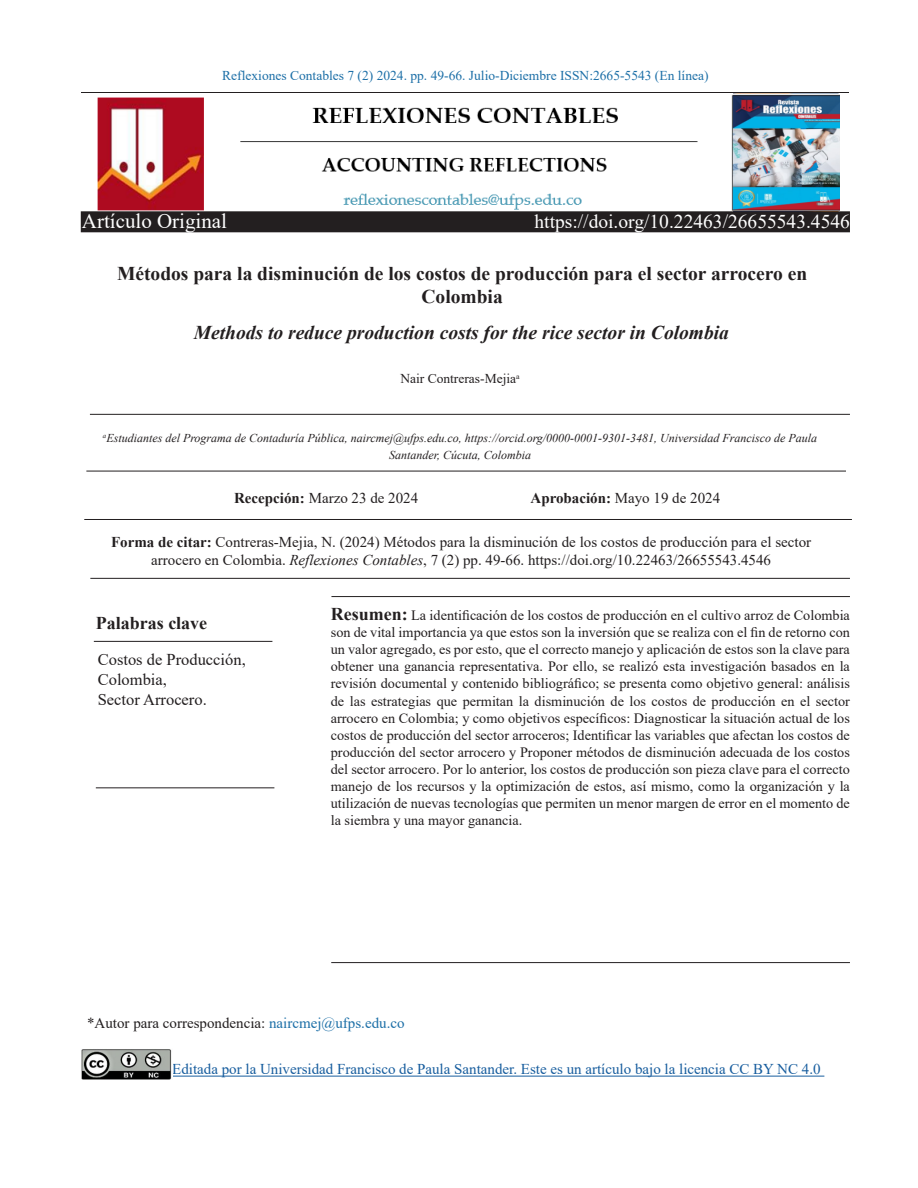
<style>
.page{position:relative;width:918px;height:1188px;background:#fff}
.page>*{position:absolute;margin:0;border:0;box-sizing:border-box;transform-origin:0 0}
.Título_1{font:21px "Times New Roman";color:#fff}
.Título_1-2{font:700 19.5px/22.5px "Times New Roman";color:#231f20;text-align:center}
.Título_1-3{font:italic 700 19.5px "Times New Roman";color:#231f20}
.Título_1-4{font:19.5px "Times New Roman";color:#fff}
.t1{font:700 18px "Times New Roman";color:#231f20}
.t2{font:16.5px/19.8px "Times New Roman";color:#231f20}
.t3{font:15px/18px "Times New Roman";color:#231f20;text-align:center}
.t4{font:15px "Times New Roman";color:#175d9e}
.Título_1-5{font:14.25px/17.1px "Times New Roman";color:#231f20;text-align:justify}
.Título_1-6{font:13.5px "Times New Roman";color:#1c6fa7}
.Título_1-7{font:13.5px "Times New Roman";color:#231f20}
.Título_1-8{font:italic 12px/16.6px "Times New Roman";color:#231f20;text-align:center}
.s1{font-weight:700}
.s2{font-style:italic}
.s3{font-weight:700;font-size:18px}
.s4{color:#1c6fa7}
</style>
<div class="page">
<hr style="left:81px;top:92px;width:767px;height:1px;background:#231f20">
<img style="left:97px;top:97px;width:742px;height:114px">
<div style="left:81px;top:211px;width:769px;height:21px;background:#231f20"></div>
<hr style="left:172px;top:1076px;width:652px;height:1px;background:#175d9e">
<hr style="left:331px;top:596px;width:519px;height:1px;background:#231f20">
<hr style="left:331px;top:962px;width:519px;height:1px;background:#231f20">
<hr style="left:90px;top:414px;width:760px;height:1px;background:#231f20">
<img style="left:81px;top:1049px;width:91px;height:31px">
<hr style="left:86px;top:471px;width:760px;height:1px;background:#231f20">
<hr style="left:84px;top:519px;width:768px;height:1px;background:#231f20">
<hr style="left:90px;top:578px;width:760px;height:1px;background:#231f20">
<hr style="left:94px;top:641px;width:178px;height:1px;background:#231f20">
<hr style="left:96px;top:787px;width:178px;height:1px;background:#231f20">
<img style="left:731px;top:94px;width:109px;height:116px">
<p class="Título_1-6" style="left:222px;top:66px;width:488px">Reflexiones Contables 7 (2) 2024. pp. 49-66. Julio-Diciembre ISSN:2665-5543 (En línea)</p>
<p class="Título_1" style="left:82px;top:206px;width:147px">Artículo Original</p>
<p class="Título_1-4" style="left:535px;top:208px;width:317px">https://doi.org/10.22463/26655543.4546</p>
<p class="Título_1-2" style="left:117px;top:262px;width:692px">Métodos para la disminución de los costos de producción para el sector arrocero en<br>Colombia</p>
<p class="Título_1-3" style="left:194px;top:319px;width:537px">Methods to reduce production costs for the rice sector in Colombia</p>
<p class="Título_1-7" style="left:400px;top:369px;width:121px">Nair Contreras-Mejia<sup>a</sup></p>
<p class="Título_1-8" style="left:103px;top:429px;width:716px"><sup>a</sup>Estudiantes del Programa de Contaduría Pública, naircmej@ufps.edu.co, https://orcid.org/0000-0001-9301-3481, Universidad Francisco de Paula<br>Santander, Cúcuta, Colombia</p>
<p class="t3" style="left:234px;top:489px;width:186px"><span class="s1">Recepción:</span> Marzo 23 de 2024</p>
<p class="t3" style="left:531px;top:489px;width:191px"><span class="s1">Aprobación:</span> Mayo 19 de 2024</p>
<p class="t3" style="left:111px;top:533px;width:702px"><span class="s1">Forma de citar:</span> Contreras-Mejia, N. (2024) Métodos para la disminución de los costos de producción para el sector arrocero en Colombia. <span class="s2">Reflexiones Contables</span>, 7 (2) pp. 49-66. https://doi.org/10.22463/26655543.4546</p>
<p class="t1" style="left:96px;top:610px;width:113px">Palabras clave</p>
<p class="t2" style="left:98px;top:649px;width:150px">Costos de Producción,<br>Colombia,</p>
<p class="t2" style="left:98px;top:689px;width:111px">Sector Arrocero.</p>
<p class="Título_1-5" style="left:331px;top:606px;width:521px"><span class="s3">Resumen:</span> La identificación de los costos de producción en el cultivo arroz de Colombia son de vital importancia ya que estos son la inversión que se realiza con el fin de retorno con un valor agregado, es por esto, que el correcto manejo y aplicación de estos son la clave para obtener una ganancia representativa. Por ello, se realizó esta investigación basados en la revisión documental y contenido bibliográfico; se presenta como objetivo general: análisis de las estrategias que permitan la disminución de los costos de producción en el sector arrocero en Colombia; y como objetivos específicos: Diagnosticar la situación actual de los costos de producción del sector arroceros; Identificar las variables que afectan los costos de producción del sector arrocero y Proponer métodos de disminución adecuada de los costos del sector arrocero. Por lo anterior, los costos de producción son pieza clave para el correcto manejo de los recursos y la optimización de estos, así mismo, como la organización y la utilización de nuevas tecnologías que permiten un menor margen de error en el momento de la siembra y una mayor ganancia.</p>
<p class="t3" style="left:87px;top:1013px;width:319px">*Autor para correspondencia: <span class="s4">naircmej@ufps.edu.co</span></p>
<p class="t4" style="left:172px;top:1059px;width:650px">Editada por la Universidad Francisco de Paula Santander. Este es un artículo bajo la licencia CC BY NC 4.0</p>
</div>
